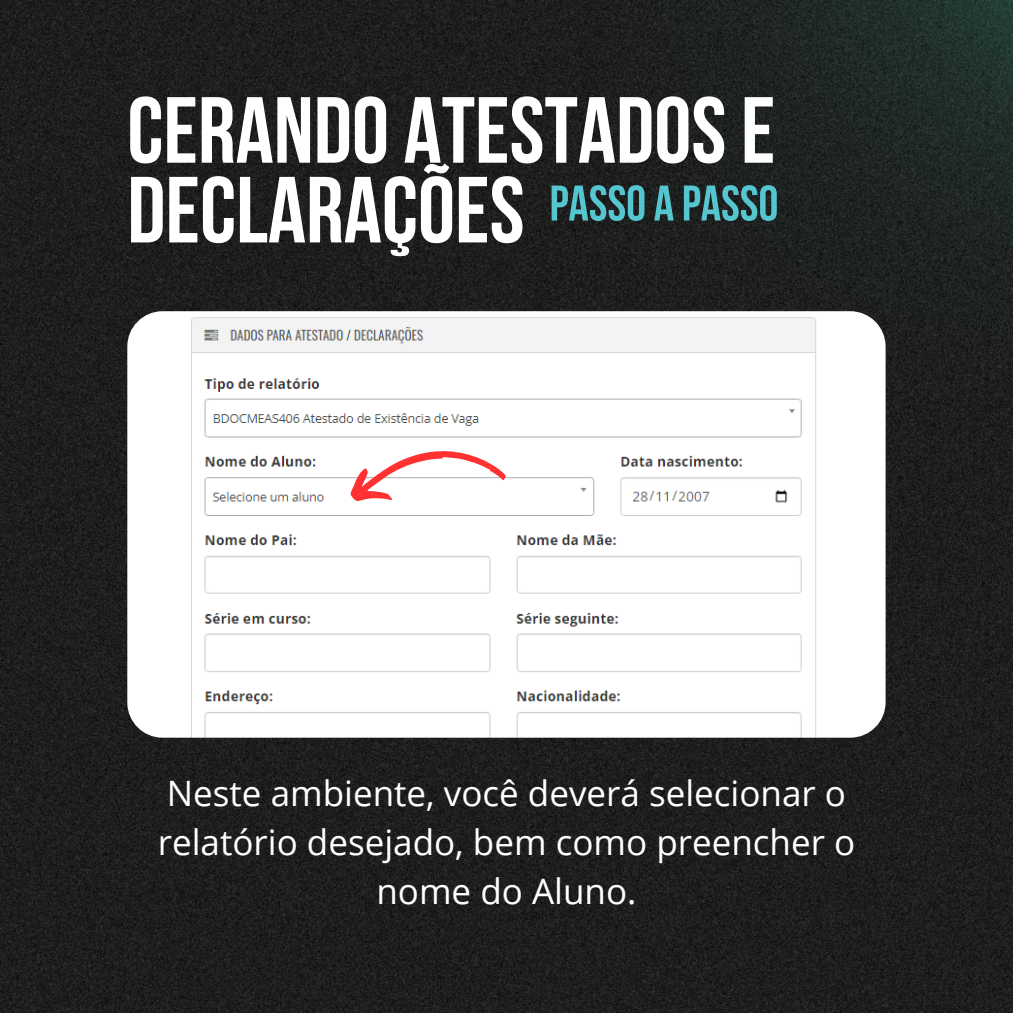
<style>
.page{position:relative;width:1013px;height:1013px;background:#fff}
.page>*{position:absolute;margin:0;border:0;box-sizing:border-box;transform-origin:0 0}
.t1{font:700 93.62px/79.8px "Bebas Neue";color:#fff}
.t2{font:700 50px "Bebas Neue";color:#55c5d0}
.t3{font:35px/48.8px "Open Sans";color:#fff;text-align:center}
</style>
<div class="page">
<img style="left:0;top:0;width:1012px;height:1012px">
<img style="left:367px;top:0;width:645px;height:647px">
<img style="left:127px;top:311px;width:758px;height:426px;border-radius:35px">
<svg style="left:344px;top:436px;width:163px;height:74px"></svg>
<p class="t1" style="left:127px;top:99px;width:649px">CERANDO ATESTADOSE<br>DECLARAÇÕES</p>
<p class="t2" style="left:549px;top:183px;width:230px">PASSO A PASSO</p>
<p class="t3" style="left:158px;top:768px;width:699px">Neste ambiente, você deverá selecionar o relatório desejado, bem como preencher o nome do Aluno.</p>
</div>
